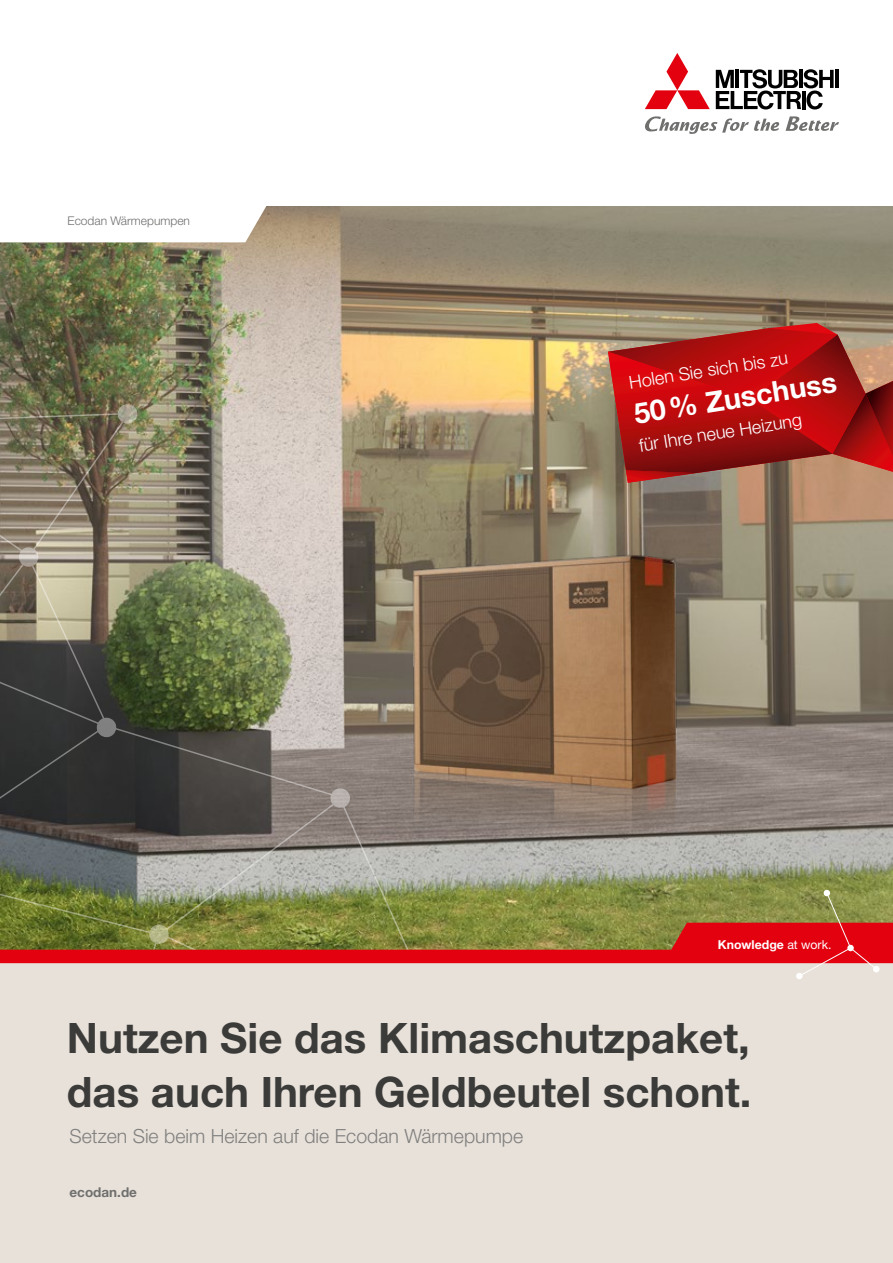
<style>
.page{position:relative;width:893px;height:1263px;background:#fff}
.page>*{position:absolute;margin:0;border:0;box-sizing:border-box;transform-origin:0 0}
.t1{font:700 42px/54px "Helvetica Neue LT Pro";color:#3b3b3a}
.t2{font:700 28.65px "Helvetica Neue LT Pro";color:#fff}
.t3{font:300 19.5px "Helvetica Neue LT Pro";color:#80807f}
.t4{font:300 18px "Helvetica Neue LT Pro";color:#fff}
.t5{font:700 13.5px "Helvetica Neue LT Pro";color:#6f6f6e}
.t6{font:700 12.3px "Helvetica Neue LT Pro";color:#fff}
.t7{font:300 12px "Helvetica Neue LT Pro";color:#6f6f6e}
.s1{font-weight:400}
</style>
<div class="page">
<img style="left:0;top:207px;width:893px;height:657px">
<svg style="left:786px;top:116px;width:53px;height:15px"></svg>
<svg style="left:645px;top:116px;width:134px;height:18px"></svg>
<svg style="left:645px;top:53px;width:65px;height:56px"></svg>
<hr style="left:835px;top:70px;width:4px;height:18px;background:#000">
<svg style="left:716px;top:69px;width:118px;height:40px"></svg>
<svg style="left:342px;top:797px;width:16px;height:67px"></svg>
<svg style="left:342px;top:787px;width:9px;height:22px"></svg>
<svg style="left:0;top:724px;width:342px;height:140px;background:#696662"></svg>
<svg style="left:0;top:403px;width:139px;height:436px;background:#656153"></svg>
<div style="left:0;top:963px;width:893px;height:300px;background:#e8e1d9"></div>
<svg style="left:0;top:207px;width:266px;height:35px"></svg>
<img style="left:358px;top:470px;width:353px;height:394px">
<svg style="left:608px;top:323px;width:285px;height:5px"></svg>
<svg style="left:608px;top:328px;width:285px;height:155px;background:#ac2924"></svg>
<img style="left:626px;top:470px;width:70px;height:3px">
<div style="left:796px;top:973px;width:7px;height:6px;background:#fff;border-radius:50%"></div>
<svg style="left:0;top:864px;width:893px;height:113px;background:#a4805a"></svg>
<p class="t7" style="left:68px;top:213px;width:124px">Ecodan Wärmepumpen</p>
<p class="t4" style="left:627px;top:372px;width:162px;rotate:-9deg">Holen Sie sich bis zu</p>
<p class="t2" style="left:631px;top:396px;width:206px;rotate:-9deg">50% Zuschuss</p>
<p class="t4" style="left:637px;top:434px;width:166px;rotate:-9deg">für Ihre neue Heizung</p>
<p class="t6" style="left:718px;top:937px;width:115px">Knowledge <span class="s1">at work.</span></p>
<p class="t1" style="left:67px;top:1010px;width:686px">Nutzen Sie das Klimaschutzpaket, das auch Ihren Geldbeutel schont.</p>
<p class="t3" style="left:70px;top:1124px;width:455px">Setzen Sie beim Heizen auf die Ecodan Wärmepumpe</p>
<p class="t5" style="left:70px;top:1184px;width:69px">ecodan.de</p>
</div>
